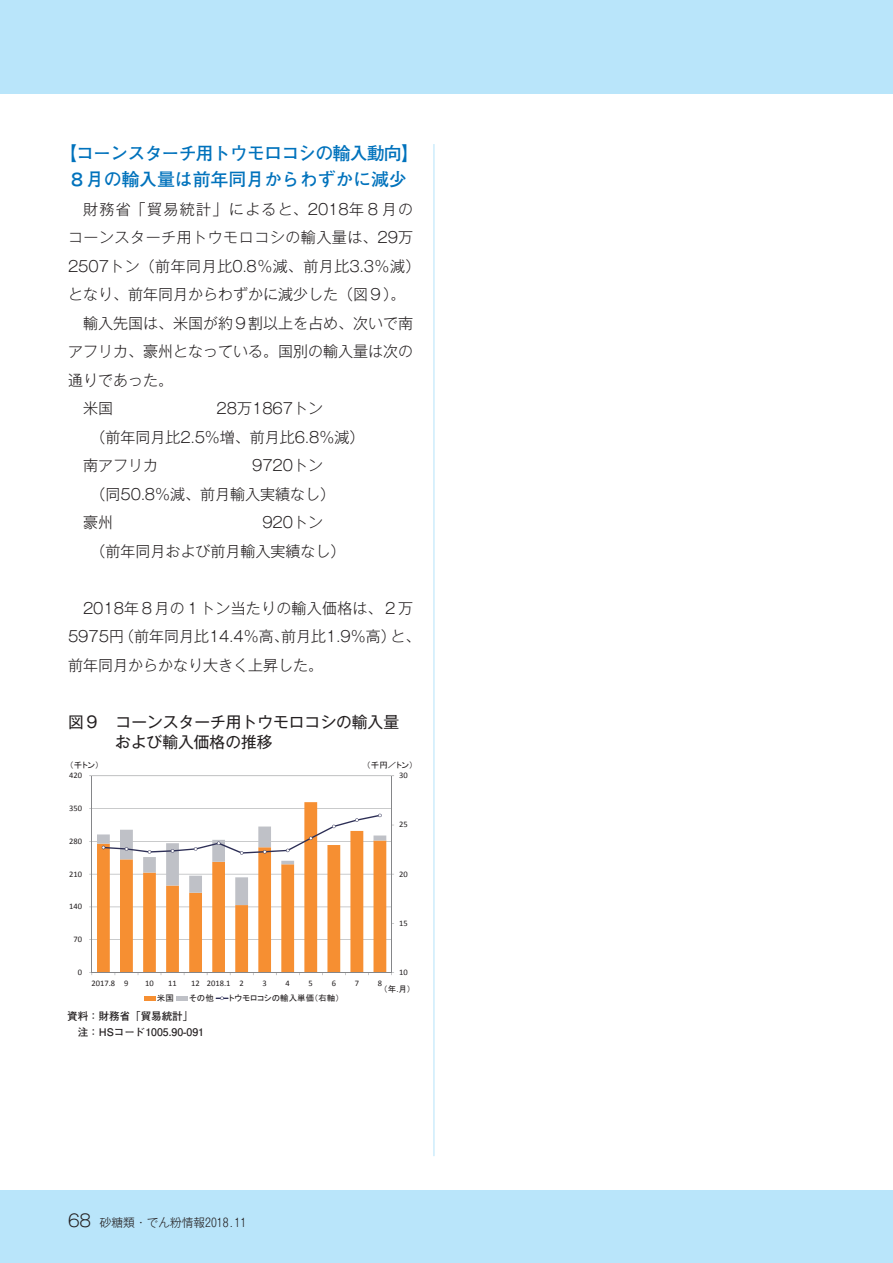
<style>
.page{position:relative;width:893px;height:1263px;background:#fff}
.page>*{position:absolute;margin:0;border:0;box-sizing:border-box;transform-origin:0 0}
.t1{font:700 18px/25.8px "Futo Go B101 Pr 5";letter-spacing:-.03em;color:#0072bc;text-align:center}
.t2{font:15.75px/19.5px "Gothic MB101 Pr 5";color:#231f20}
.t3{font:300 15px/28.5px "Gothic MB101 Pr 5";color:#231f20}
.t4{font:300 15px/28.5px "Gothic MB101 Pr 5";letter-spacing:.035em;color:#231f20}
.t5{font:300 11.7px "Gothic MB101 Pr 5";color:#231f20}
.t6{font:700 10.5px/15.8px "Futo Go B101 Pr 5";color:#231f20}
.t7{font:8.55px "Calibri";letter-spacing:.005em;color:#231f20}
.t8{font:8.55px "MS P Gothic";color:#231f20}
.s1{font-family:"Calibri"}
.s2{font-size:16.95px}
</style>
<div class="page">
<div style="left:0;top:1191px;width:893px;height:72px;background:#b9e5fa"></div>
<div style="left:0;top:0;width:893px;height:94px;background:#b9e5fa"></div>
<hr style="left:433px;top:144px;width:1px;height:1012px;background:#b9e5fa">
<hr style="left:92px;top:939px;width:299px;height:1px;background:#858689">
<hr style="left:92px;top:775px;width:299px;height:1px;background:#858689">
<svg style="left:97px;top:802px;width:289px;height:170px"></svg>
<hr style="left:391px;top:776px;width:1px;height:196px;background:#858689">
<hr style="left:92px;top:776px;width:1px;height:196px;background:#858689">
<hr style="left:92px;top:972px;width:299px;height:1px;background:#858689">
<svg style="left:89px;top:808px;width:305px;height:100px"></svg>
<div style="left:144px;top:996px;width:12px;height:5px;background:#f68f32"></div>
<div style="left:176px;top:996px;width:12px;height:5px;background:#bfc1c7"></div>
<svg style="left:216px;top:996px;width:13px;height:4px"></svg>
<p class="t1" style="left:59px;top:139px;width:362px">【コーンスターチ用トウモロコシの輸入動向】<br>８月の輸入量は前年同月からわずかに減少</p>
<p class="t4" style="left:68px;top:194px;width:354px;text-indent:15px">財務省「貿易統計」によると、2018年８月のコーンスターチ用トウモロコシの輸入量は、29万<br>2507トン（前年同月比0.8％減、前月比3.3％減）となり、前年同月からわずかに減少した（図９）。</p>
<p class="t3" style="left:83px;top:308px;width:332px">輸入先国は、米国が約９割以上を占め、次いで南</p>
<p class="t3" style="left:68px;top:336px;width:347px">アフリカ、豪州となっている。国別の輸入量は次の</p>
<p class="t3" style="left:68px;top:365px;width:106px">通りであった。</p>
<p class="t3" style="left:83px;top:393px;width:31px">米国</p>
<p class="t3" style="left:83px;top:393px;width:283px;text-indent:133px">28万1867トン<br>　（前年同月比2.5％増、前月比6.8％減）南アフリカ</p>
<p class="t3" style="left:83px;top:450px;width:254px;text-indent:169px">9720トン　（同50.8％減、前月輸入実績なし）豪州</p>
<p class="t3" style="left:83px;top:507px;width:264px;text-indent:179px">920トン<br>　（前年同月および前月輸入実績なし）</p>
<p class="t3" style="left:68px;top:593px;width:354px;text-indent:15px">2018年８月の１トン当たりの輸入価格は、２万<br>5975円（前年同月比14.4％高、前月比1.9％高）と、前年同月からかなり大きく上昇した。</p>
<p class="t2" style="left:115px;top:711px;width:285px;text-indent:-47px">図９　コーンスターチ用トウモロコシの輸入量および輸入価格の推移</p>
<p class="t8" style="left:70px;top:760px;width:31px">（千トン）</p>
<p class="t8" style="left:367px;top:760px;width:48px">（千円／トン）</p>
<p class="t7" style="left:69px;top:769px;width:14px">420</p>
<p class="t7" style="left:399px;top:769px;width:10px">30</p>
<p class="t7" style="left:69px;top:802px;width:14px">350</p>
<p class="t7" style="left:69px;top:835px;width:14px">280</p>
<p class="t7" style="left:69px;top:868px;width:14px">210</p>
<p class="t7" style="left:69px;top:900px;width:14px">140</p>
<p class="t7" style="left:74px;top:933px;width:10px">70</p>
<p class="t7" style="left:399px;top:819px;width:10px">25</p>
<p class="t7" style="left:399px;top:868px;width:10px">20</p>
<p class="t7" style="left:399px;top:917px;width:10px">15</p>
<p class="t7" style="left:78px;top:966px;width:6px">0</p>
<p class="t7" style="left:399px;top:966px;width:10px">10</p>
<p class="t7" style="left:92px;top:977px;width:38px">2017.8 9</p>
<p class="t7" style="left:145px;top:977px;width:10px">10</p>
<p class="t7" style="left:168px;top:977px;width:10px">11</p>
<p class="t7" style="left:191px;top:977px;width:54px">12 2018.1 2</p>
<p class="t7" style="left:263px;top:977px;width:6px">3</p>
<p class="t7" style="left:286px;top:977px;width:6px">4</p>
<p class="t7" style="left:309px;top:977px;width:6px">5</p>
<p class="t7" style="left:332px;top:977px;width:6px">6</p>
<p class="t7" style="left:355px;top:977px;width:6px">7</p>
<p class="t7" style="left:378px;top:977px;width:6px">8</p>
<p class="t8" style="left:384px;top:985px;width:29px">（年<span class="s1">.</span>月）</p>
<p class="t8" style="left:157px;top:993px;width:19px">米国</p>
<p class="t8" style="left:189px;top:993px;width:26px">その他</p>
<p class="t8" style="left:229px;top:993px;width:112px">トウモロコシの輸入単価（右軸）</p>
<p class="t6" style="left:67px;top:1007px;width:138px">資料：財務省「貿易統計」　注：HSコード1005.90-091</p>
<p class="t5" style="left:68px;top:1212px;width:180px"><span class="s2">68</span> 砂糖類・でん粉情報2018.11</p>
</div>
